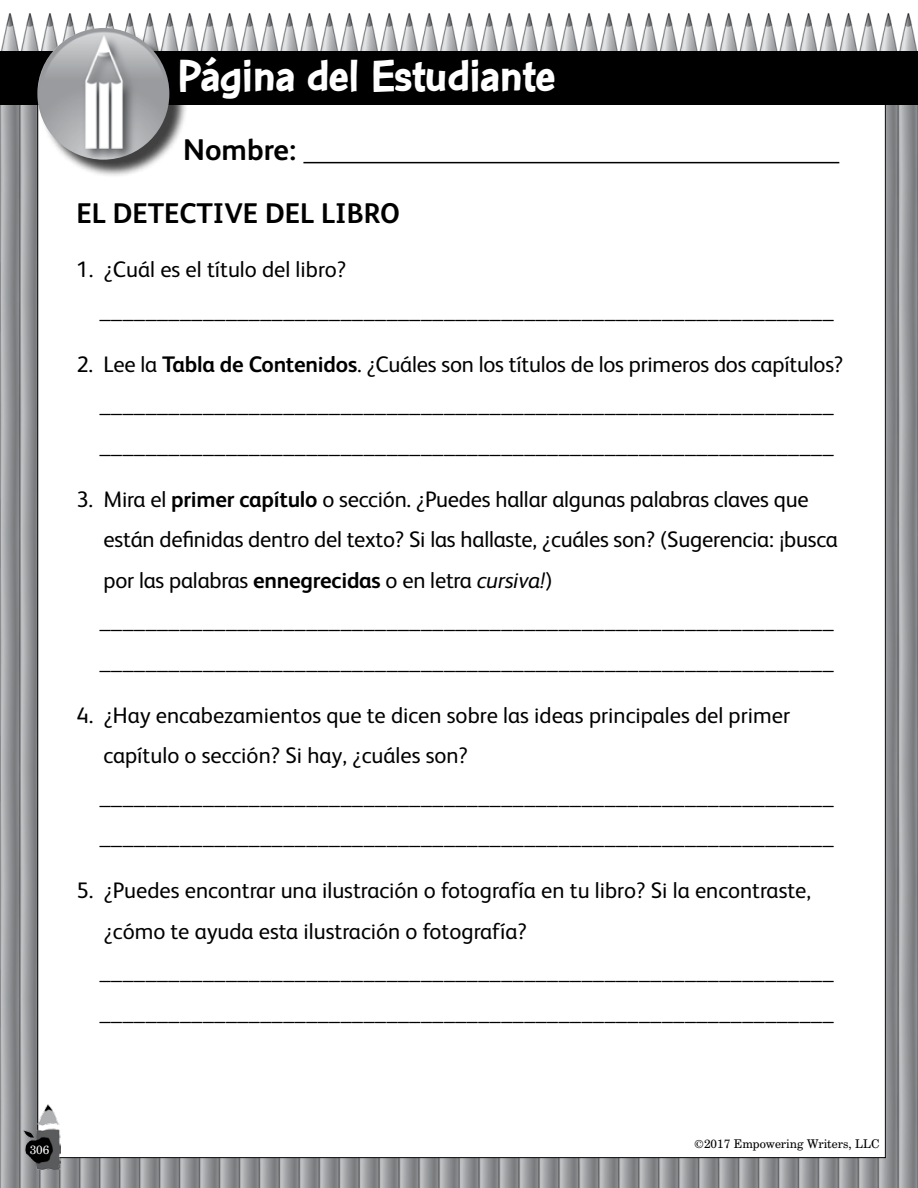
<style>
.page{position:relative;width:918px;height:1188px;background:#fff}
.page>*{position:absolute;margin:0;border:0;box-sizing:border-box;transform-origin:0 0}
.t1{font:700 48px "Con Brush";letter-spacing:-.02em;color:#fff}
.t2{font:700 30px "FS Albert";color:#000}
.t3{font:700 28.5px "FS Albert";color:#000}
.t4{font:22.5px/40.5px "FS Albert";letter-spacing:-.01em;color:#000}
.t5{font:12px "Century Schoolbook BT";color:#000}
.t6{font:12px "Century Schoolbook BT";color:#fff}
.s1{font-weight:700}
.s2{font-style:italic}
</style>
<div class="page">
<img style="left:0;top:13px;width:918px;height:1175px">
<div style="left:38px;top:68px;width:847px;height:1090px;background:#fff"></div>
<div style="left:0;top:51px;width:918px;height:54px;background:#000"></div>
<div style="left:40px;top:30px;width:148px;height:148px;background:#000;opacity:.75"></div>
<img style="left:37px;top:28px;width:132px;height:132px;border-radius:66px">
<img style="left:24px;top:1104px;width:37px;height:66px">
<hr style="left:303px;top:162px;width:536px;height:1px;background:#000">
<h1 class="t1" style="left:177px;top:46px;width:380px">Página del Estudiante</h1>
<h2 class="t2" style="left:183px;top:129px;width:114px">Nombre:</h2>
<p class="t3" style="left:77px;top:194px;width:325px">EL DETECTIVE DEL LIBRO</p>
<p class="t4" style="left:99px;top:248px;width:736px;text-indent:-23px">1. ¿Cuál es el título del libro? ________________________________________________________________</p>
<p class="t4" style="left:77px;top:343px;width:768px;text-align:center">2. Lee la <span class="s1">Tabla de Contenidos</span>. ¿Cuáles son los títulos de los primeros dos capítulos? ________________________________________________________________ ________________________________________________________________</p>
<p class="t4" style="left:99px;top:478px;width:740px;text-indent:-23px">3. Mira el <span class="s1">primer capítulo</span> o sección. ¿Puedes hallar algunas palabras claves que están definidas dentro del texto? Si las hallaste, ¿cuáles son? (Sugerencia: ¡busca por las palabras <span class="s1">ennegrecidas</span> o en letra <span class="s2">cursiva!</span>) ________________________________________________________________ ________________________________________________________________</p>
<p class="t4" style="left:99px;top:694px;width:736px;text-indent:-23px">4. ¿Hay encabezamientos que te dicen sobre las ideas principales del primer capítulo o sección? Si hay, ¿cuáles son? ________________________________________________________________ ________________________________________________________________</p>
<p class="t4" style="left:99px;top:869px;width:736px;text-indent:-23px">5. ¿Puedes encontrar una ilustración o fotografía en tu libro? Si la encontraste, ¿cómo te ayuda esta ilustración o fotografía? ________________________________________________________________ ________________________________________________________________</p>
<p class="t6" style="left:30px;top:1142px;width:21px">306</p>
<p class="t5" style="left:694px;top:1136px;width:187px">©2017 Empowering Writers, LLC</p>
</div>
